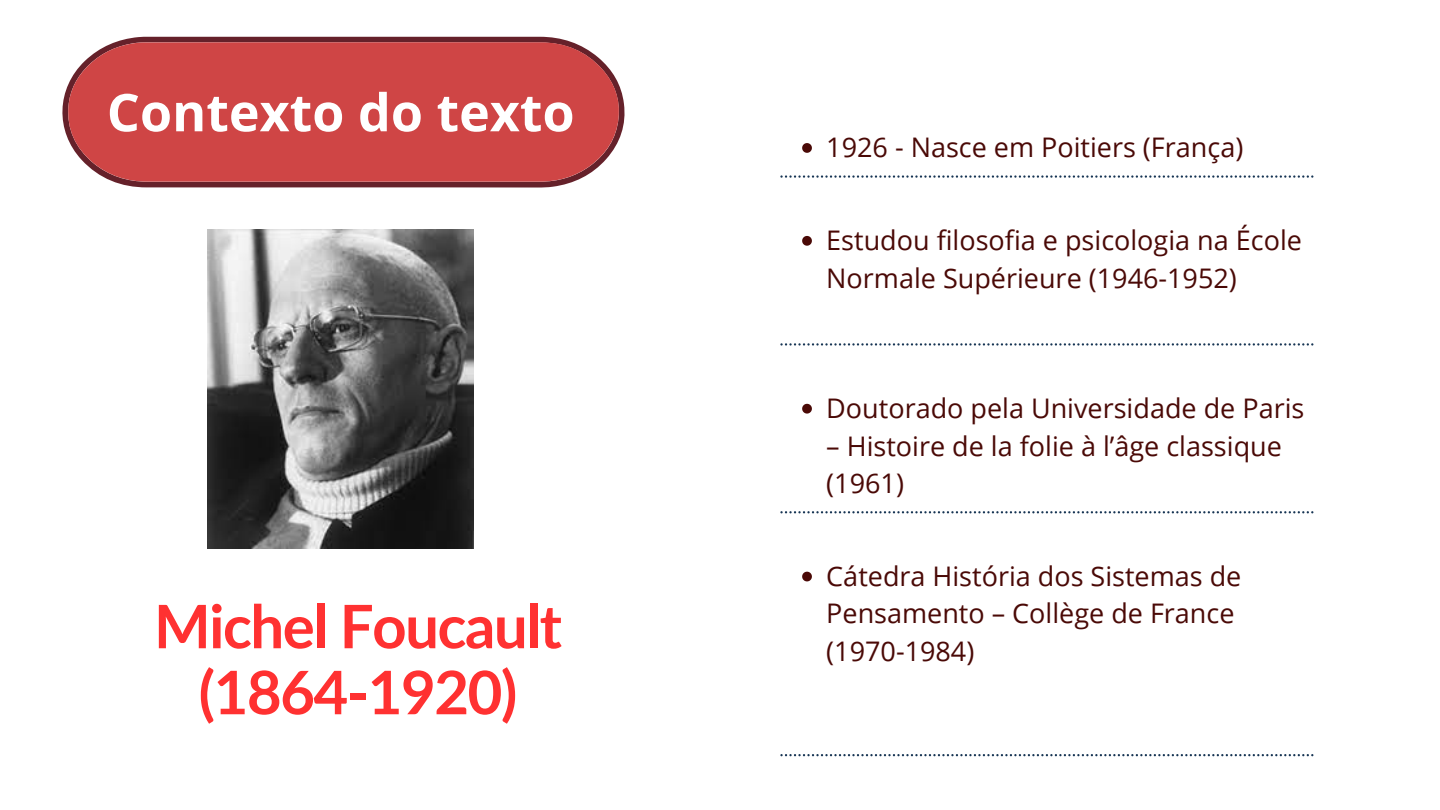
<style>
.page{position:relative;width:1440px;height:810px;background:#fff}
.page>*{position:absolute;margin:0;border:0;box-sizing:border-box;transform-origin:0 0}
.t1{font:700 60px "Lato";letter-spacing:-.025em;color:#ff3131}
.t2{font:700 52px "Open Sans";color:#fff}
.t3{font:27px/37.5px "Open Sans";color:#4a0906}
</style>
<div class="page">
<svg style="left:780px;top:175px;width:533px;height:3px"></svg>
<svg style="left:802px;top:143px;width:10px;height:10px"></svg>
<svg style="left:780px;top:343px;width:533px;height:3px"></svg>
<svg style="left:802px;top:236px;width:10px;height:10px"></svg>
<svg style="left:780px;top:511px;width:533px;height:2px"></svg>
<svg style="left:802px;top:404px;width:10px;height:10px"></svg>
<svg style="left:780px;top:754px;width:533px;height:2px"></svg>
<svg style="left:802px;top:572px;width:10px;height:9px"></svg>
<svg style="left:62px;top:37px;width:563px;height:151px;fill:#65212a"></svg>
<svg style="left:67px;top:42px;width:554px;height:140px;background:#ce4c4c"></svg>
<img style="left:208px;top:229px;width:266px;height:320px">
<h2 class="t2" style="left:107px;top:76px;width:469px">Contexto do texto</h2>
<h1 class="t1" style="left:154px;top:589px;width:409px">Michel Foucault</h1>
<h1 class="t1" style="left:199px;top:655px;width:320px">(1864-1920)</h1>
<p class="t3" style="left:826px;top:128px;width:419px">1926 - Nasce em Poitiers (França)</p>
<p class="t3" style="left:826px;top:221px;width:477px">Estudou filosofia e psicologia na École<br>Normale Supérieure (1946-1952)</p>
<p class="t3" style="left:826px;top:389px;width:480px">Doutorado pela Universidade de Paris</p>
<p class="t3" style="left:826px;top:426px;width:457px">– Histoire de la folie à l’âge classique (1961)</p>
<p class="t3" style="left:826px;top:557px;width:417px">Cátedra História dos Sistemas de<br>Pensamento – Collège de France</p>
<p class="t3" style="left:826px;top:632px;width:150px">(1970-1984)</p>
</div>
